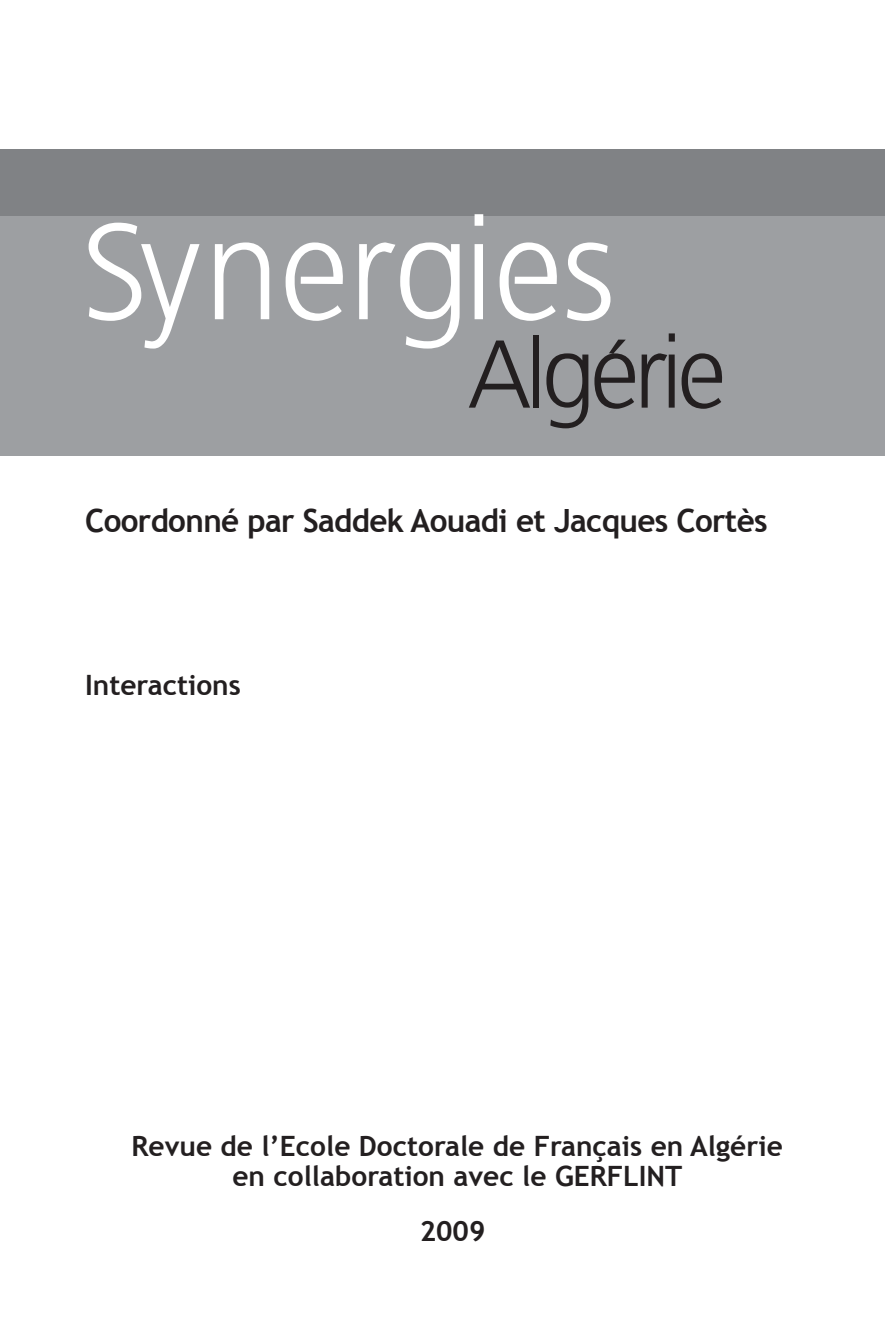
<style>
.page{position:relative;width:885px;height:1338px;background:#fff}
.page>*{position:absolute;margin:0;border:0;box-sizing:border-box;transform-origin:0 0}
.t1{font:135.8px "Bastardus Sans";color:#fff}
.t2{font:96px "Bastardus Sans";letter-spacing:-.05em;color:#231f20}
.t3{font:700 32px "Trebuchet MS";letter-spacing:-.02em;color:#231f20}
.t4{font:700 28px/30px "Trebuchet MS";color:#231f20;text-align:center}
</style>
<div class="page">
<div style="left:0;top:187px;width:884px;height:269px;background:#9d9fa2"></div>
<div style="left:0;top:149px;width:884px;height:66px;background:#808285"></div>
<h1 class="t1" style="left:81px;top:194px;width:536px">Synergies</h1>
<h2 class="t2" style="left:467px;top:319px;width:260px">Algérie</h2>
<p class="t3" style="left:85px;top:501px;width:684px">Coordonné par Saddek Aouadi et Jacques Cortès</p>
<p class="t4" style="left:85px;top:670px;width:157px">Interactions</p>
<p class="t4" style="left:131px;top:1131px;width:652px">Revue de l’Ecole Doctorale de Français en Algérie en collaboration avec le GERFLINT</p>
<p class="t4" style="left:420px;top:1216px;width:67px">2009</p>
</div>
